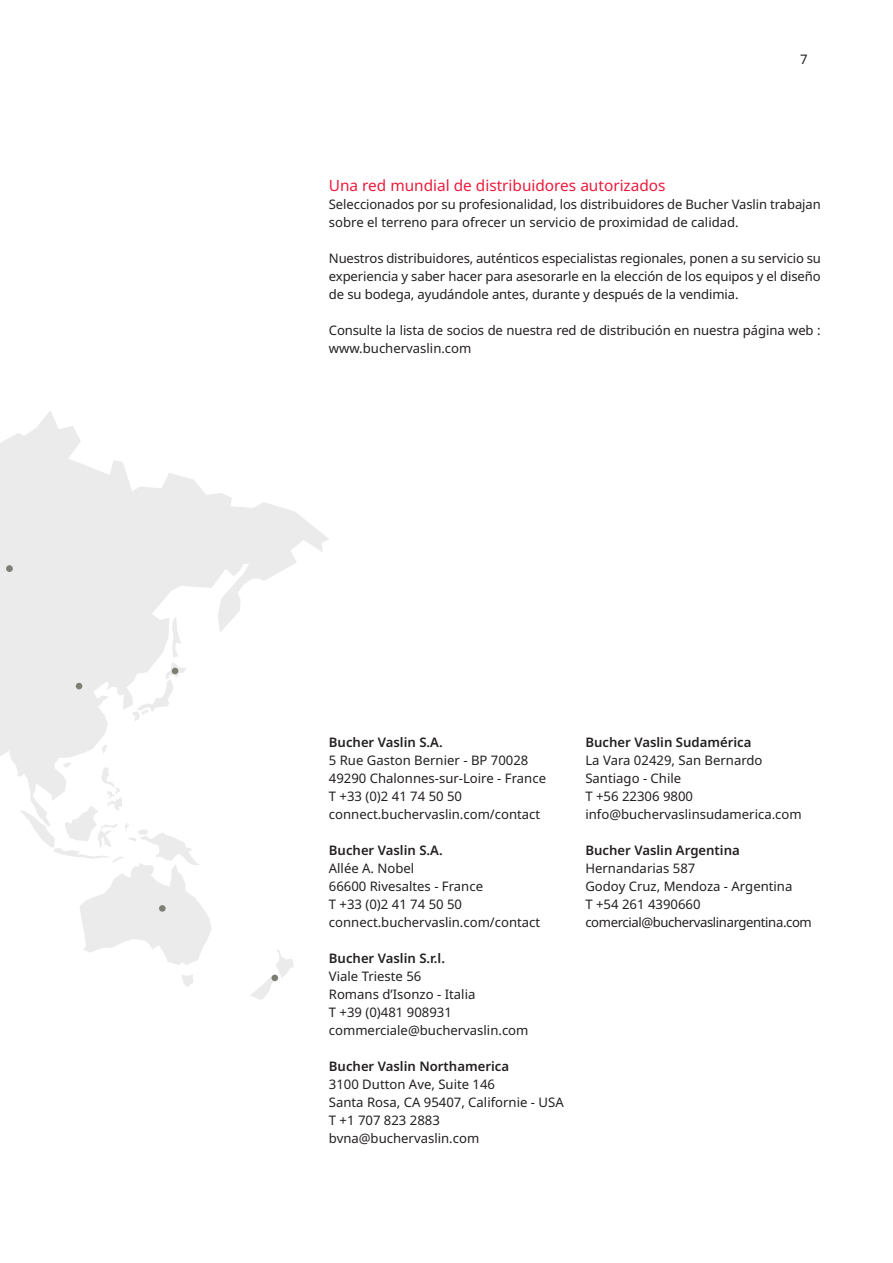
<style>
.page{position:relative;width:893px;height:1263px;background:#fff}
.page>*{position:absolute;margin:0;border:0;box-sizing:border-box;transform-origin:0 0}
.t1{font:15.3px "Noto Sans";color:#ed1a3a}
.t2{font:13.2px/18px "Noto Sans";color:#231f20}
.t3{font:600 13.2px "Noto Sans";color:#231f20}
</style>
<div class="page">
<svg style="left:0;top:411px;width:329px;height:589px"></svg>
<div style="left:159px;top:905px;width:7px;height:7px;background:#7c7f74;border-radius:50%"></div>
<svg style="left:272px;top:975px;width:6px;height:6px"></svg>
<svg style="left:172px;top:668px;width:6px;height:6px"></svg>
<svg style="left:76px;top:683px;width:6px;height:6px"></svg>
<div style="left:6px;top:565px;width:7px;height:7px;background:#7c7f74;border-radius:50%"></div>
<p class="t2" style="left:800px;top:50px;width:9px">7</p>
<p class="t1" style="left:329px;top:174px;width:338px">Una red mundial de distribuidores autorizados</p>
<p class="t2" style="left:329px;top:195px;width:493px">Seleccionados por su profesionalidad, los distribuidores de Bucher Vaslin trabajan sobre el terreno para ofrecer un servicio de proximidad de calidad.</p>
<p class="t2" style="left:329px;top:249px;width:494px;text-align:justify">Nuestros distribuidores, auténticos especialistas regionales, ponen a su servicio su experiencia y saber hacer para asesorarle en la elección de los equipos y el diseño de su bodega, ayudándole antes, durante y después de la vendimia.</p>
<p class="t2" style="left:329px;top:321px;width:493px">Consulte la lista de socios de nuestra red de distribución en nuestra página web : www.buchervaslin.com</p>
<p class="t3" style="left:329px;top:733px;width:115px">Bucher Vaslin S.A.</p>
<p class="t2" style="left:329px;top:752px;width:219px">5 Rue Gaston Bernier - BP 70028<br>49290 Chalonnes-sur-Loire - France<br>T +33 (0)2 41 74 50 50 connect.buchervaslin.com/contact</p>
<p class="t3" style="left:329px;top:841px;width:115px">Bucher Vaslin S.A.</p>
<p class="t2" style="left:329px;top:860px;width:213px">Allée A. Nobel<br>66600 Rivesaltes - France<br>T +33 (0)2 41 74 50 50 connect.buchervaslin.com/contact</p>
<p class="t3" style="left:329px;top:949px;width:118px">Bucher Vaslin S.r.l.</p>
<p class="t2" style="left:329px;top:968px;width:201px">Viale Trieste 56<br>Romans d’Isonzo - Italia<br>T +39 (0)481 908931 commerciale@buchervaslin.com</p>
<p class="t3" style="left:329px;top:1057px;width:182px">Bucher Vaslin Northamerica</p>
<p class="t2" style="left:329px;top:1076px;width:236px">3100 Dutton Ave, Suite 146<br>Santa Rosa, CA 95407, Californie - USA<br>T +1 707 823 2883 bvna@buchervaslin.com</p>
<p class="t3" style="left:585px;top:733px;width:168px">Bucher Vaslin Sudamérica</p>
<p class="t2" style="left:585px;top:752px;width:218px">La Vara 02429, San Bernardo<br>Santiago - Chile<br>T +56 22306 9800 info@buchervaslinsudamerica.com</p>
<p class="t3" style="left:585px;top:841px;width:156px">Bucher Vaslin Argentina</p>
<p class="t2" style="left:585px;top:860px;width:228px">Hernandarias 587<br>Godoy Cruz, Mendoza - Argentina<br>T +54 261 4390660 comercial@buchervaslinargentina.com</p>
</div>
